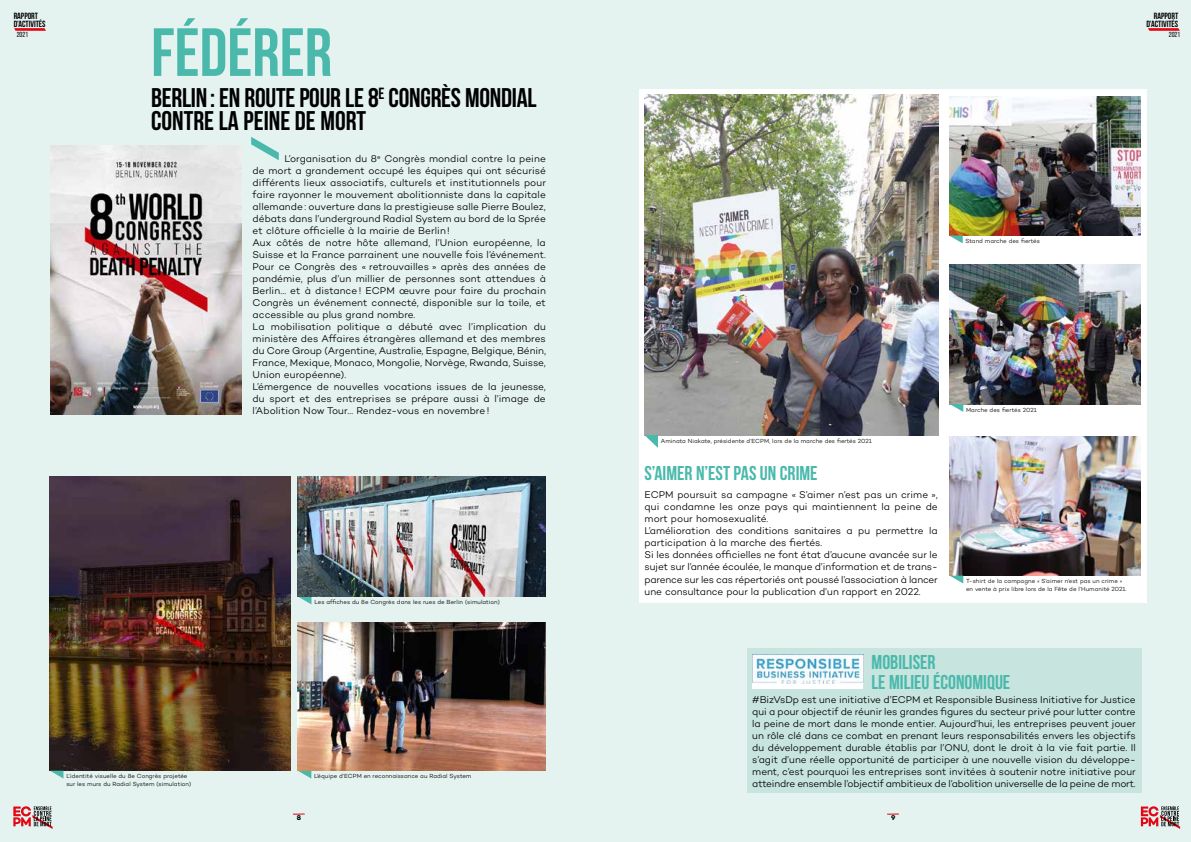
<style>
.page{position:relative;width:1191px;height:842px;background:#fff}
.page>*{position:absolute;margin:0;border:0;box-sizing:border-box;transform-origin:0 0}
.t1{font:700 68px "Bebas Neue";color:#4ab9ab}
.t2{font:700 27px/23px "Bebas Neue";letter-spacing:-.01em;color:#000}
.t3{font:700 20px/20px "Bebas Neue";color:#4ab9ab}
.t4{font:300 10px/12px "Campton";color:#000}
.t5{font:700 9px/8px "Bebas Neue";color:#000}
.t6{font:7.4px "Bebas Neue";color:#000}
.t7{font:300 6px/8px "Campton";letter-spacing:.005em;color:#000}
</style>
<div class="page">
<div style="left:596px;top:0;width:595px;height:842px;background:#e4f2f0"></div>
<div style="left:0;top:0;width:595px;height:842px;background:#e4f2f0"></div>
<svg style="left:13px;top:806px;width:40px;height:23px"></svg>
<svg style="left:1140px;top:806px;width:40px;height:23px"></svg>
<svg style="left:14px;top:28px;width:32px;height:3px"></svg>
<svg style="left:1148px;top:28px;width:31px;height:3px"></svg>
<div style="left:639px;top:89px;width:507px;height:513px;background:#fff"></div>
<div style="left:746px;top:648px;width:395px;height:144px;background:#c7e4df"></div>
<img style="left:949px;top:265px;width:191px;height:139px">
<img style="left:949px;top:436px;width:191px;height:140px">
<img style="left:949px;top:96px;width:191px;height:140px">
<img style="left:644px;top:95px;width:294px;height:340px">
<div style="left:752px;top:654px;width:111px;height:34px;background:#fff"></div>
<img style="left:752px;top:654px;width:111px;height:30px">
<img style="left:50px;top:145px;width:191px;height:270px">
<svg style="left:251px;top:137px;width:28px;height:23px"></svg>
<svg style="left:644px;top:435px;width:14px;height:13px"></svg>
<svg style="left:950px;top:236px;width:12px;height:7px"></svg>
<svg style="left:949px;top:404px;width:14px;height:8px"></svg>
<svg style="left:950px;top:576px;width:13px;height:7px"></svg>
<img style="left:50px;top:476px;width:241px;height:295px">
<svg style="left:298px;top:771px;width:13px;height:7px"></svg>
<svg style="left:298px;top:596px;width:13px;height:8px"></svg>
<svg style="left:50px;top:771px;width:13px;height:7px"></svg>
<img style="left:298px;top:623px;width:247px;height:148px">
<img style="left:298px;top:476px;width:247px;height:120px">
<svg style="left:293px;top:813px;width:12px;height:2px"></svg>
<svg style="left:887px;top:813px;width:12px;height:2px"></svg>
<p class="t5" style="left:14px;top:12px;width:33px">RAPPORT<br>D’ACTIVITÉS</p>
<p class="t6" style="left:17px;top:30px;width:13px">2021</p>
<h1 class="t1" style="left:151px;top:15px;width:182px">FÉDÉRER</h1>
<h2 class="t2" style="left:151px;top:86px;width:387px">BERLIN: EN ROUTE POUR LE 8<sup>E</sup> CONGRÈS MONDIAL<br>CONTRE LA PEINE DE MORT</h2>
<p class="t4" style="left:253px;top:153px;width:295px;text-indent:32px">L’organisation du 8<sup>e</sup> Congrès mondial contre la peine de mort a grandement occupé les équipes qui ont sécurisé différents lieux associatifs, culturels et institutionnels pour faire rayonner le mouvement abolitionniste dans la capitale allemande: ouverture dans la prestigieuse salle Pierre Boulez, débats dans l’underground Radial System au bord de la Sprée et clôture officielle à la mairie de Berlin!<br>Aux côtés de notre hôte allemand, l’Union européenne, la Suisse et la France parrainent une nouvelle fois l’événement.<br>Pour ce Congrès des « retrouvailles » après des années de pandémie, plus d’un millier de personnes sont attendues à Berlin… et à distance! ECPM œuvre pour faire du prochain Congrès un événement connecté, disponible sur la toile, et accessible au plus grand nombre.<br>La mobilisation politique a débuté avec l’implication du ministère des Affaires étrangères allemand et des membres du Core Group (Argentine, Australie, Espagne, Belgique, Bénin, France, Mexique, Monaco, Mongolie, Norvège, Rwanda, Suisse, Union européenne).<br>L’émergence de nouvelles vocations issues de la jeunesse, du sport et des entreprises se prépare aussi à l’image de l’Abolition Now Tour… Rendez-vous en novembre!</p>
<p class="t7" style="left:66px;top:772px;width:126px">L’identité visuelle du 8e Congrès projetée sur les murs du Radial System (simulation)</p>
<p class="t7" style="left:314px;top:598px;width:187px">Les affiches du 8e Congrès dans les rues de Berlin (simulation)</p>
<p class="t7" style="left:314px;top:772px;width:159px">L’équipe d’ECPM en reconnaissance au Radial System</p>
<p class="t5" style="left:1146px;top:12px;width:33px;text-align:right">RAPPORT<br>D’ACTIVITÉS</p>
<p class="t6" style="left:1168px;top:30px;width:13px">2021</p>
<p class="t7" style="left:965px;top:237px;width:76px">Stand marche des fiertés</p>
<p class="t7" style="left:661px;top:436px;width:212px">Aminata Niakate, présidente d’ECPM, lors de la marche des fiertés 2021</p>
<h3 class="t3" style="left:644px;top:463px;width:175px">S’AIMER N’EST PAS UN CRIME</h3>
<p class="t4" style="left:644px;top:489px;width:295px">ECPM poursuit sa campagne « S’aimer n’est pas un crime », qui condamne les onze pays qui maintiennent la peine de mort pour homosexualité.<br>L’amélioration des conditions sanitaires a pu permettre la participation à la marche des fiertés.<br>Si les données officielles ne font état d’aucune avancée sur le sujet sur l’année écoulée, le manque d’information et de trans&shy;parence sur les cas répertoriés ont poussé l’association à lancer une consultance pour la publication d’un rapport en 2022.</p>
<p class="t7" style="left:966px;top:406px;width:72px">Marche des fiertés 2021</p>
<p class="t7" style="left:966px;top:577px;width:162px">T-shirt de la campagne « S’aimer n’est pas un crime » en vente à prix libre lors de la Fête de l’Humanité 2021.</p>
<h3 class="t3" style="left:871px;top:651px;width:140px">MOBILISER<br>LE MILIEU ÉCONOMIQUE</h3>
<p class="t4" style="left:752px;top:693px;width:385px;text-align:justify">#BizVsDp est une initiative d’ECPM et Responsible Business Initiative for Justice qui a pour objectif de réunir les grandes figures du secteur privé pour lutter contre la peine de mort dans le monde entier. Aujourd’hui, les entreprises peuvent jouer un rôle clé dans ce combat en prenant leurs responsabilités envers les objectifs du développement durable établis par l’ONU, dont le droit à la vie fait partie. Il s’agit d’une réelle opportunité de participer à une nouvelle vision du développe&shy;ment, c’est pourquoi les entreprises sont invitées à soutenir notre initiative pour atteindre ensemble l’objectif ambitieux de l’abolition universelle de la peine de mort.</p>
</div>
